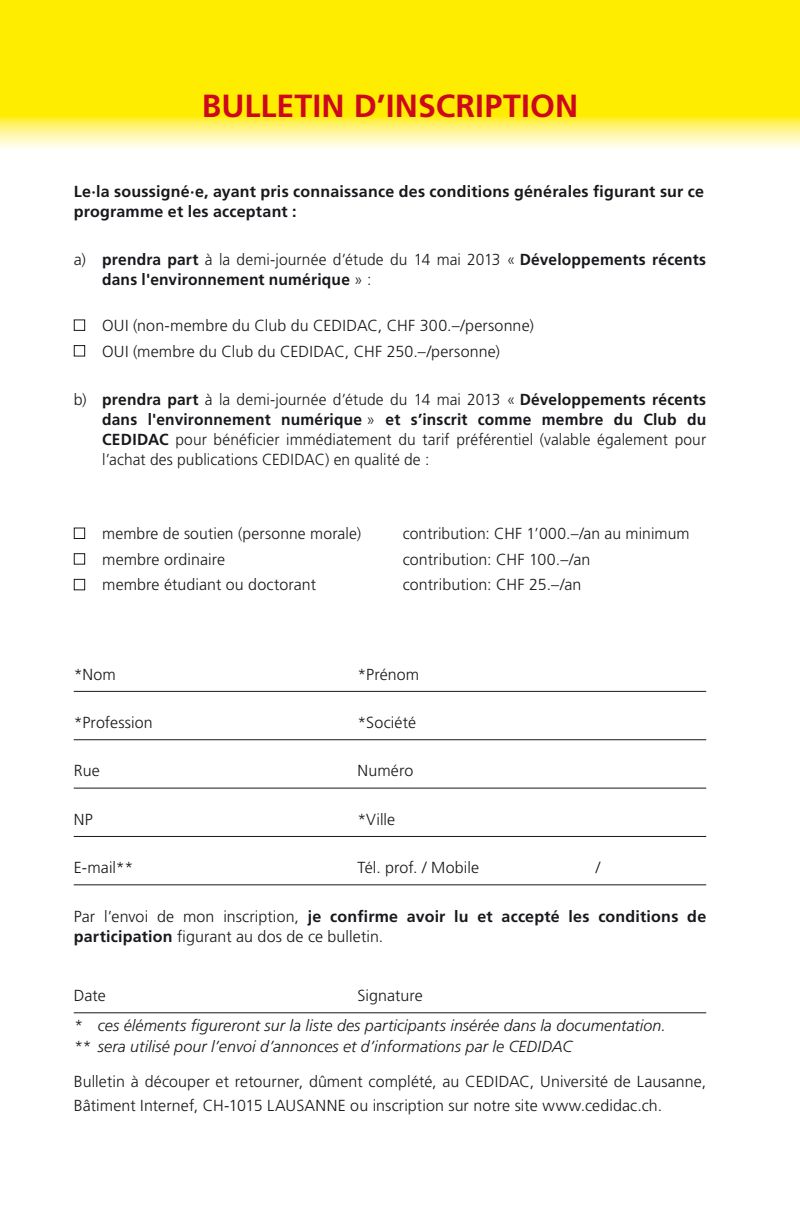
<style>
.page{position:relative;width:800px;height:1225px;background:#fff}
.page>*{position:absolute;margin:0;border:0;box-sizing:border-box;transform-origin:0 0}
.t1{font:700 32px "Frutiger LT Std";letter-spacing:.005em;color:#cd071e}
.t2{font:300 16px/20px "Frutiger LT Std";letter-spacing:.005em;color:#1a171c;text-align:justify}
.t3{font:700 16px/20px "Frutiger LT Std";letter-spacing:.015em;color:#1a171c}
.t4{font:italic 300 16px "Frutiger LT Std";letter-spacing:.005em;color:#1a171c}
.s1{font-weight:300}
.s2{font-weight:700}
</style>
<div class="page">
<svg style="left:0;top:0;width:799px;height:148px;background:#ffee1f"></svg>
<hr style="left:74px;top:691px;width:632px;height:1px;background:#1a171c">
<hr style="left:74px;top:739px;width:632px;height:1px;background:#1a171c">
<hr style="left:74px;top:787px;width:632px;height:1px;background:#1a171c">
<hr style="left:74px;top:836px;width:632px;height:1px;background:#1a171c">
<hr style="left:74px;top:884px;width:632px;height:1px;background:#1a171c">
<hr style="left:74px;top:1012px;width:632px;height:1px;background:#1a171c">
<div style="left:74px;top:319px;width:11px;height:12px;border:1px solid #1a171c"></div>
<div style="left:74px;top:345px;width:11px;height:11px;border:1px solid #1a171c"></div>
<div style="left:74px;top:527px;width:11px;height:12px;border:1px solid #1a171c"></div>
<div style="left:74px;top:553px;width:11px;height:11px;border:1px solid #1a171c"></div>
<div style="left:74px;top:579px;width:11px;height:11px;border:1px solid #1a171c"></div>
<p class="t1" style="left:202px;top:87px;width:378px">BULLETIN D’INSCRIPTION</p>
<p class="t3" style="left:74px;top:181px;width:631px">Le·la soussigné·e, ayant pris connaissance des conditions générales figurant sur ce programme et les acceptant :</p>
<p class="t3" style="left:102px;top:250px;width:605px;text-indent:-28px"><span class="s1">a)</span> prendra part <span class="s1">à la demi-journée d’étude du 14 mai 2013 «</span> Développements récents dans l'environnement numérique <span class="s1">» :</span></p>
<p class="t2" style="left:102px;top:315px;width:433px">OUI (non-membre du Club du CEDIDAC, CHF 300.–/personne)</p>
<p class="t2" style="left:102px;top:341px;width:399px">OUI (membre du Club du CEDIDAC, CHF 250.–/personne)</p>
<p class="t2" style="left:102px;top:389px;width:605px;text-indent:-28px">b) <span class="s2">prendra part</span> à la demi-journée d’étude du 14 mai 2013 « <span class="s2">Développements récents dans l'environnement numérique</span> » <span class="s2">et s’inscrit comme membre du Club du CEDIDAC</span> pour bénéficier immédiatement du tarif préférentiel (valable également pour l’achat des publications CEDIDAC) en qualité de :</p>
<p class="t2" style="left:102px;top:524px;width:260px">membre de soutien (personne morale)</p>
<p class="t2" style="left:403px;top:524px;width:288px">contribution: CHF 1’000.–/an au minimum</p>
<p class="t2" style="left:102px;top:549px;width:124px">membre ordinaire</p>
<p class="t2" style="left:403px;top:549px;width:189px">contribution: CHF 100.–/an</p>
<p class="t2" style="left:102px;top:575px;width:215px">membre étudiant ou doctorant</p>
<p class="t2" style="left:403px;top:575px;width:180px">contribution: CHF 25.–/an</p>
<p class="t2" style="left:74px;top:664px;width:44px">*Nom</p>
<p class="t2" style="left:357px;top:664px;width:63px">*Prénom</p>
<p class="t2" style="left:74px;top:713px;width:81px">*Profession</p>
<p class="t2" style="left:357px;top:713px;width:60px">*Société</p>
<p class="t2" style="left:74px;top:761px;width:27px">Rue</p>
<p class="t2" style="left:357px;top:761px;width:57px">Numéro</p>
<p class="t2" style="left:74px;top:809px;width:21px">NP</p>
<p class="t2" style="left:357px;top:809px;width:39px">*Ville</p>
<p class="t2" style="left:74px;top:858px;width:61px">E-mail**</p>
<p class="t2" style="left:357px;top:858px;width:123px">Tél. prof. / Mobile</p>
<p class="t2" style="left:595px;top:858px;width:6px">/</p>
<p class="t3" style="left:74px;top:906px;width:633px"><span class="s1">Par l’envoi de mon inscription,</span> je confirme avoir lu et accepté les conditions de participation <span class="s1">figurant au dos de ce bulletin.</span></p>
<p class="t2" style="left:74px;top:986px;width:34px">Date</p>
<p class="t2" style="left:357px;top:986px;width:67px">Signature</p>
<p class="t4" style="left:74px;top:1016px;width:593px">* ces éléments figureront sur la liste des participants insérée dans la documentation.</p>
<p class="t4" style="left:74px;top:1037px;width:500px">** sera utilisé pour l’envoi d’annonces et d’informations par le CEDIDAC</p>
<p class="t2" style="left:74px;top:1070px;width:633px;line-height:24px">Bulletin à découper et retourner, dûment complété, au CEDIDAC, Université de Lausanne,<br>Bâtiment Internef, CH-1015 LAUSANNE ou inscription sur notre site www.cedidac.ch.</p>
</div>
